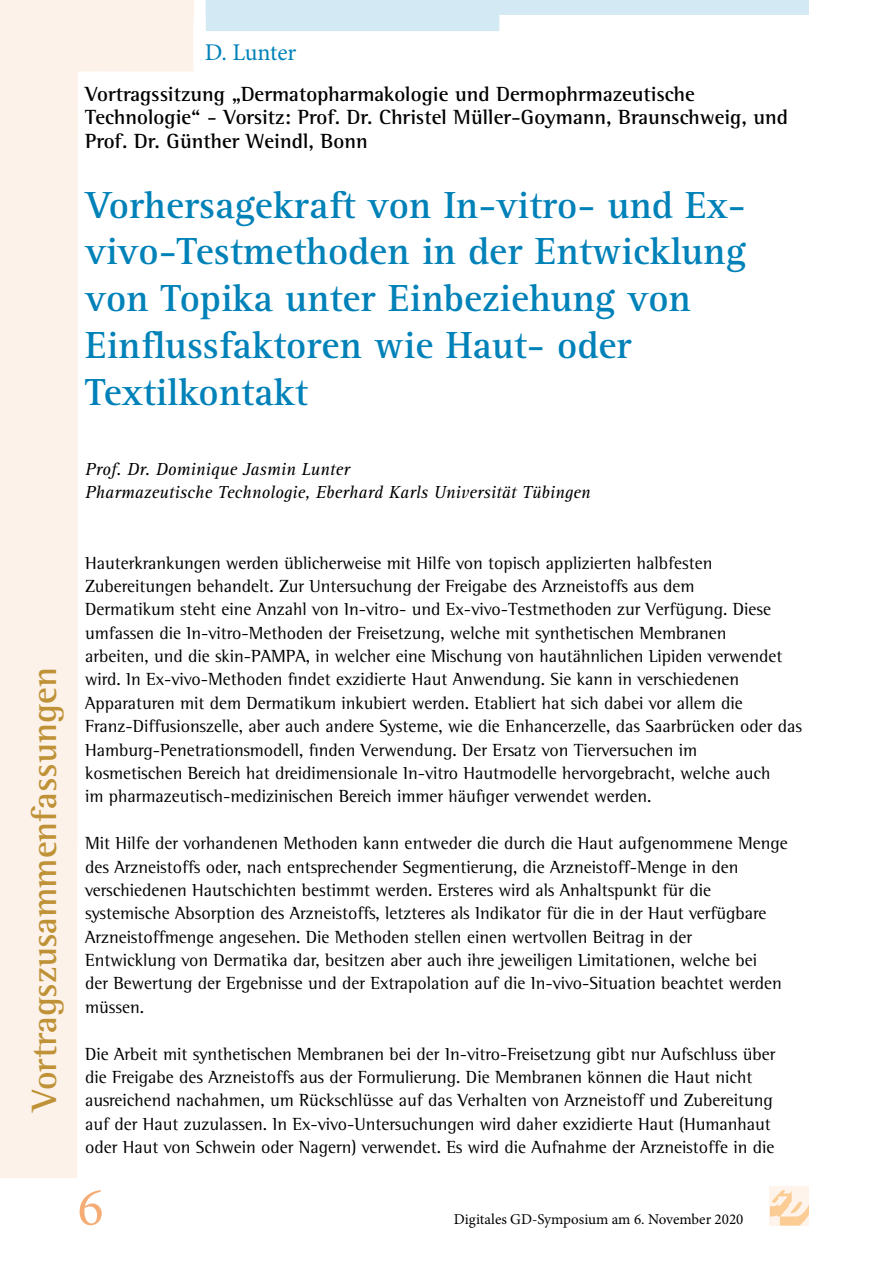
<style>
.page{position:relative;width:893px;height:1263px;background:#fff}
.page>*{position:absolute;margin:0;border:0;box-sizing:border-box;transform-origin:0 0}
.t1{font:54px "Minion Pro";color:#f5ac75}
.t2{font:700 39px/46.8px "Agfa Rotis Serif";color:#0082b8}
.t3{font:700 36px "Agfa Rotis Semi Serif";color:#bf9237}
.t4{font:24px "Minion Pro";letter-spacing:-.005em;color:#0082b8}
.t5{font:700 21px/23.4px "Agfa Rotis Semi Serif";color:#000}
.t6{font:18px/23.4px "Agfa Rotis Semi Serif";color:#000}
.t7{font:italic 18px/23.4px "Agfa Rotis Serif";color:#000}
.t8{font:15px "Minion Pro";color:#000}
</style>
<div class="page">
<div style="left:770px;top:1186px;width:39px;height:39px;background:#fef4eb"></div>
<svg style="left:770px;top:1190px;width:39px;height:35px"></svg>
<svg style="left:0;top:0;width:194px;height:1178px"></svg>
<div style="left:0;top:0;width:193px;height:17px;background:#fcf2ea"></div>
<svg style="left:206px;top:0;width:603px;height:31px"></svg>
<h3 class="t4" style="left:205px;top:36px;width:93px">D. Lunter</h3>
<p class="t5" style="left:85px;top:82px;width:705px">Vortragssitzung „Dermatopharmakologie und Dermophrmazeutische<br>Technologie“ - Vorsitz: Prof. Dr. Christel Müller-Goymann, Braunschweig, und<br>Prof. Dr. Günther Weindl, Bonn</p>
<h2 class="t2" style="left:85px;top:182px;width:662px">Vorhersagekraft von In-vitro- und Ex&shy;vivo-Testmethoden in der Entwicklung von Topika unter Einbeziehung von<br>Einflussfaktoren wie Haut- oder<br>Textilkontakt</h2>
<p class="t7" style="left:85px;top:458px;width:507px">Prof. Dr. Dominique Jasmin Lunter<br>Pharmazeutische Technologie, Eberhard Karls Universität Tübingen</p>
<h3 class="t3" style="left:23px;top:1111px;width:445px;rotate:-90deg">Vortragszusammenfassungen</h3>
<p class="t6" style="left:85px;top:551px;width:719px">Hauterkrankungen werden üblicherweise mit Hilfe von topisch applizierten halbfesten Zubereitungen behandelt. Zur Untersuchung der Freigabe des Arzneistoffs aus dem<br>Dermatikum steht eine Anzahl von In-vitro- und Ex-vivo-Testmethoden zur Verfügung. Diese umfassen die In-vitro-Methoden der Freisetzung, welche mit synthetischen Membranen<br>arbeiten, und die skin-PAMPA, in welcher eine Mischung von hautähnlichen Lipiden verwendet wird. In Ex-vivo-Methoden findet exzidierte Haut Anwendung. Sie kann in verschiedenen Apparaturen mit dem Dermatikum inkubiert werden. Etabliert hat sich dabei vor allem die Franz-Diffusionszelle, aber auch andere Systeme, wie die Enhancerzelle, das Saarbrücken oder das Hamburg-Penetrationsmodell, finden Verwendung. Der Ersatz von Tierversuchen im<br>kosmetischen Bereich hat dreidimensionale In-vitro Hautmodelle hervorgebracht, welche auch<br>im pharmazeutisch-medizinischen Bereich immer häufiger verwendet werden.</p>
<p class="t6" style="left:85px;top:831px;width:704px">Mit Hilfe der vorhandenen Methoden kann entweder die durch die Haut aufgenommene Menge des Arzneistoffs oder, nach entsprechender Segmentierung, die Arzneistoff-Menge in den verschiedenen Hautschichten bestimmt werden. Ersteres wird als Anhaltspunkt für die systemische Absorption des Arzneistoffs, letzteres als Indikator für die in der Haut verfügbare Arzneistoffmenge angesehen. Die Methoden stellen einen wertvollen Beitrag in der<br>Entwicklung von Dermatika dar, besitzen aber auch ihre jeweiligen Limitationen, welche bei<br>der Bewertung der Ergebnisse und der Extrapolation auf die In-vivo-Situation beachtet werden müssen.</p>
<p class="t6" style="left:85px;top:1042px;width:692px">Die Arbeit mit synthetischen Membranen bei der In-vitro-Freisetzung gibt nur Aufschluss über die Freigabe des Arzneistoffs aus der Formulierung. Die Membranen können die Haut nicht ausreichend nachahmen, um Rückschlüsse auf das Verhalten von Arzneistoff und Zubereitung auf der Haut zuzulassen. In Ex-vivo-Untersuchungen wird daher exzidierte Haut (Humanhaut oder Haut von Schwein oder Nagern) verwendet. Es wird die Aufnahme der Arzneistoffe in die</p>
<h1 class="t1" style="left:78px;top:1171px;width:27px">6</h1>
<p class="t8" style="left:454px;top:1209px;width:291px">Digitales GD-Symposium am 6. November 2020</p>
</div>
